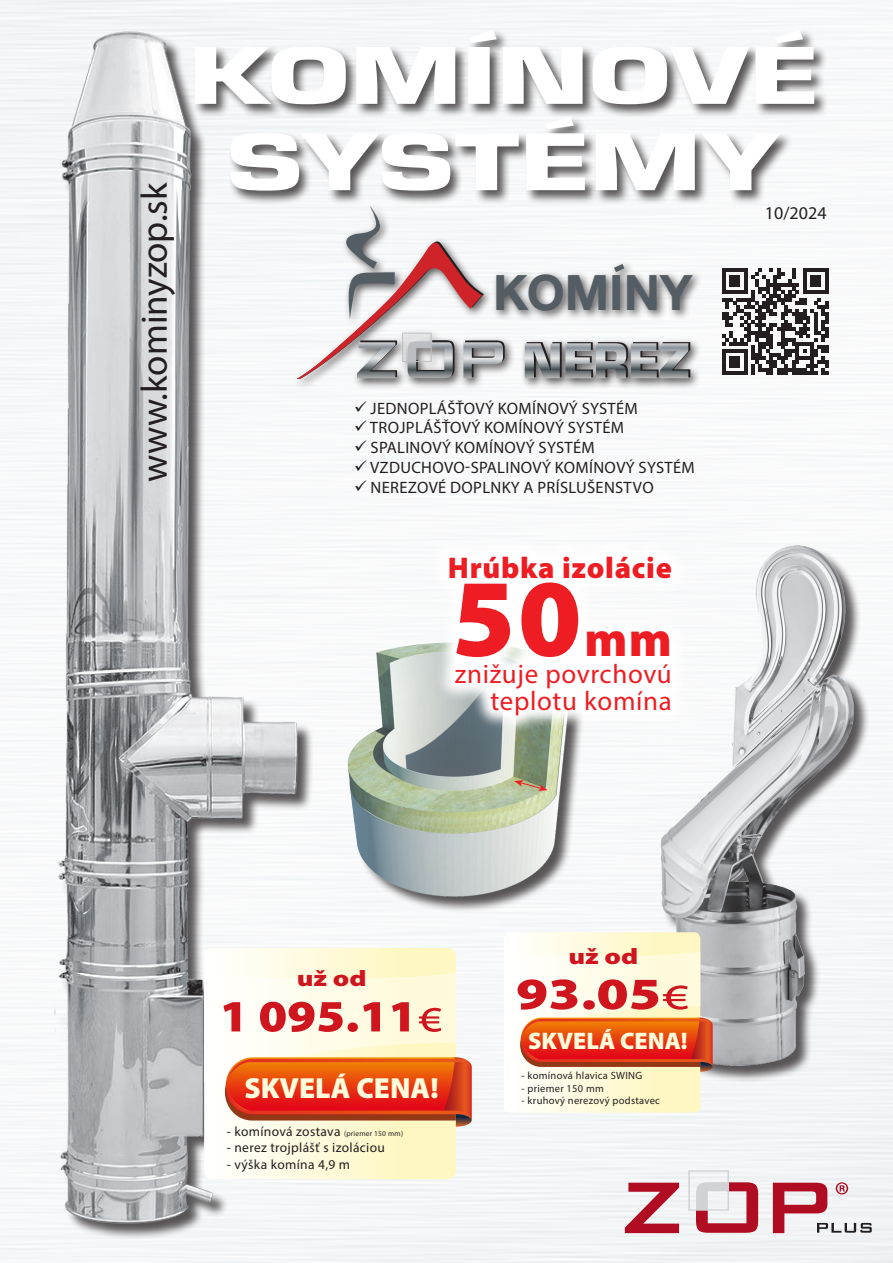
<style>
.page{position:relative;width:893px;height:1263px;background:#f7f8f9}
.page>*{position:absolute;margin:0;border:0;box-sizing:border-box;transform-origin:0 0}
.t1{font:900 111px "Myriad Pro";color:#ee1d23}
.t2{font:900 85.2px "Eurostile";color:#fff;scale:1.41 1}
.t3{font:900 49.5px "Myriad Pro";color:#ee1d23}
.t4{font:48.9px "Eurostile TEE Blac";color:#545d64}
.t5{font:900 45px "Myriad Pro";color:#cf151d;scale:1.12 1}
.t6{font:900 45px "Myriad Pro";color:#cf151d;scale:1.25 1}
.t7{font:36.9px "Myriad Pro";color:#231f20}
.t8{font:900 30px "Myriad Pro";letter-spacing:.025em;color:#ee1d23}
.t9{font:900 29.25px "Myriad Pro";color:#fffcdc}
.t10{font:27px "Myriad Pro";letter-spacing:.025em;color:#ee1d23}
.t11{font:900 24px "Myriad Pro";color:#fffcdc}
.t12{font:900 22.5px "Myriad Pro";color:#cf151d;scale:1.25 1}
.t13{font:18px "Myriad Pro";color:#231f20}
.t14{font:16.5px "Myriad Pro";letter-spacing:.02em;color:#231f20}
.t15{font:13.5px "Myriad Pro";letter-spacing:.025em;color:#231f20}
.t16{font:10.5px "Myriad Pro";letter-spacing:.025em;color:#231f20}
.s1{font-weight:400}
.s2{font-size:7.5px}
</style>
<div class="page">
<img style="left:54px;top:22px;width:252px;height:1218px">
<div style="left:662px;top:547px;width:208px;height:536px;background:#231f20;opacity:.75"></div>
<img style="left:660px;top:545px;width:205px;height:530px">
<div style="left:193px;top:29px;width:635px;height:176px;background:#231f20;opacity:.75"></div>
<div style="left:293px;top:202px;width:410px;height:188px;background:#231f20;opacity:.75"></div>
<svg style="left:614px;top:264px;width:10px;height:8px"></svg>
<svg style="left:276px;top:205px;width:229px;height:174px"></svg>
<svg style="left:525px;top:342px;width:165px;height:36px;background:#909295"></svg>
<div style="left:349px;top:643px;width:238px;height:270px;background:#231f20;opacity:.75"></div>
<img style="left:347px;top:643px;width:227px;height:258px">
<div style="left:429px;top:536px;width:262px;height:199px;background:#fff"></div>
<svg style="left:514px;top:780px;width:34px;height:11px"></svg>
<svg style="left:625px;top:1183px;width:54px;height:50px"></svg>
<svg style="left:688px;top:1170px;width:70px;height:63px"></svg>
<svg style="left:773px;top:1182px;width:99px;height:51px"></svg>
<svg style="left:520px;top:932px;width:193px;height:181px"></svg>
<svg style="left:204px;top:948px;width:252px;height:231px"></svg>
<svg style="left:204px;top:972px;width:268px;height:155px"></svg>
<svg style="left:722px;top:268px;width:106px;height:107px"></svg>
<p class="t7" style="left:132px;top:481px;width:301px;rotate:-90deg">www.kominyzop.sk</p>
<p class="t2" style="left:188px;top:14px;width:449px">KOMÍNOVÉ</p>
<p class="t2" style="left:227px;top:101px;width:394px">SYSTÉMY</p>
<p class="t4" style="left:493px;top:265px;width:201px">KOMINY</p>
<p class="t14" style="left:354px;top:398px;width:285px">✓ JEDNOPLÁŠŤOVÝ KOMÍNOVÝ SYSTÉM</p>
<p class="t14" style="left:354px;top:418px;width:272px">✓ TROJPLÁŠŤOVÝ KOMÍNOVÝ SYSTÉM</p>
<p class="t14" style="left:354px;top:437px;width:242px">✓ SPALINOVÝ KOMÍNOVÝ SYSTÉM</p>
<p class="t14" style="left:354px;top:457px;width:342px">✓ VZDUCHOVO-SPALINOVÝ KOMÍNOVÝ SYSTÉM</p>
<p class="t14" style="left:354px;top:477px;width:301px">✓ NEREZOVÉ DOPLNKY A PRÍSLUŠENSTVO</p>
<p class="t13" style="left:765px;top:202px;width:63px">10/2024</p>
<p class="t8" style="left:448px;top:548px;width:226px">Hrúbka izolácie</p>
<p class="t1" style="left:452px;top:544px;width:131px">50</p>
<p class="t3" style="left:584px;top:606px;width:89px">mm</p>
<p class="t10" style="left:455px;top:657px;width:219px">znižuje povrchovú</p>
<p class="t10" style="left:490px;top:684px;width:183px">teplotu komína</p>
<p class="t12" style="left:297px;top:964px;width:57px">už od</p>
<p class="t5" style="left:220px;top:986px;width:202px">1 095.11<span class="s1">€</span></p>
<p class="t9" style="left:244px;top:1068px;width:196px">SKVELÁ CENA!</p>
<p class="t15" style="left:227px;top:1123px;width:178px">- komínová zostava <span class="s2">(priemer 150 mm)</span></p>
<p class="t15" style="left:227px;top:1139px;width:160px">- nerez trojplášť s izoláciou</p>
<p class="t15" style="left:227px;top:1156px;width:125px">- výška komína 4,9 m</p>
<p class="t12" style="left:568px;top:941px;width:57px">už od</p>
<p class="t6" style="left:516px;top:964px;width:141px">93.05<span class="s1">€</span></p>
<p class="t11" style="left:528px;top:1024px;width:161px">SKVELÁ CENA!</p>
<p class="t16" style="left:522px;top:1069px;width:122px">- komínová hlavica SWING</p>
<p class="t16" style="left:522px;top:1082px;width:84px">- priemer 150 mm</p>
<p class="t16" style="left:522px;top:1094px;width:140px">- kruhový nerezový podstavec</p>
</div>
